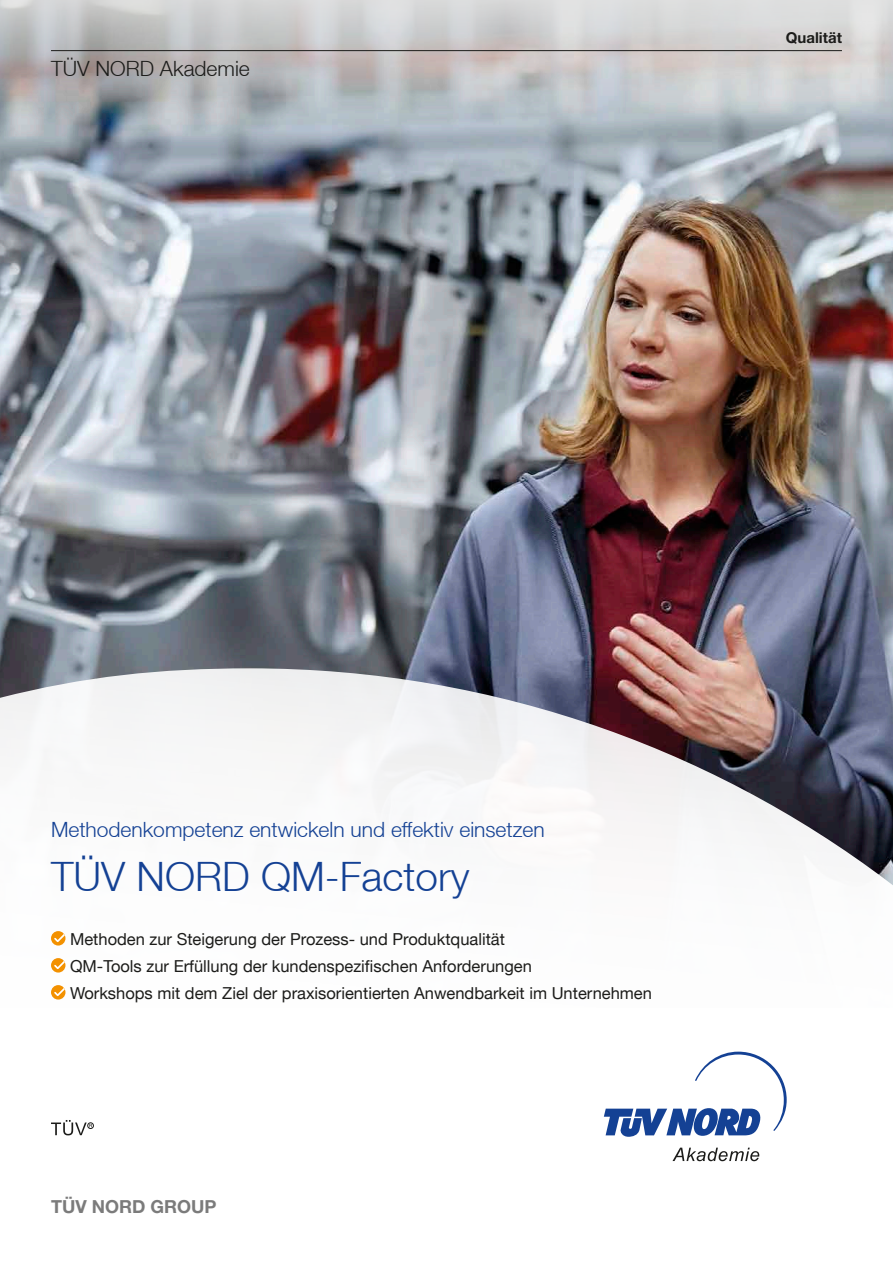
<style>
.page{position:relative;width:893px;height:1263px;background:#fff}
.page>*{position:absolute;margin:0;border:0;box-sizing:border-box;transform-origin:0 0}
.t1{font:300 40.5px "Helvetica Neue LT";color:#144194}
.t2{font:300 21px "Helvetica Neue LT";color:#144194}
.t3{font:300 21px "Helvetica Neue LT";color:#1c1c1a}
.t4{font:700 18px "Helvetica Neue LT Pro";color:#7b7b7b}
.t5{font:16.5px/27px "Helvetica Neue LT";color:#1c1c1a}
.t6{font:700 15px "Helvetica Neue LT Pro";color:#1c1c1a}
</style>
<div class="page">
<img style="left:0;top:128px;width:893px;height:540px">
<svg style="left:0;top:668px;width:893px;height:494px"></svg>
<svg style="left:672px;top:1148px;width:87px;height:13px"></svg>
<svg style="left:604px;top:1052px;width:183px;height:85px"></svg>
<div style="left:51px;top:931px;width:14px;height:14px;background:#f39100;border-radius:50%"></div>
<svg style="left:53px;top:931px;width:12px;height:13px"></svg>
<div style="left:51px;top:958px;width:14px;height:14px;background:#f39100;border-radius:50%"></div>
<svg style="left:53px;top:958px;width:12px;height:13px"></svg>
<div style="left:51px;top:985px;width:14px;height:14px;background:#f39100;border-radius:50%"></div>
<svg style="left:53px;top:985px;width:12px;height:13px"></svg>
<div style="left:87px;top:1122px;width:7px;height:7px;border:1px solid #1c1c1a;border-radius:50%"></div>
<svg style="left:51px;top:1120px;width:41px;height:15px"></svg>
<svg style="left:0;top:0;width:893px;height:128px"></svg>
<hr style="left:51px;top:50px;width:791px;height:1px;background:#1c1c1a">
<p class="t3" style="left:51px;top:56px;width:200px">TÜV NORD Akademie</p>
<p class="t6" style="left:786px;top:28px;width:58px">Qualität</p>
<p class="t2" style="left:51px;top:817px;width:495px">Methodenkompetenz entwickeln und effektiv einsetzen</p>
<h1 class="t1" style="left:51px;top:852px;width:420px">TÜV NORD QM-Factory</h1>
<p class="t5" style="left:70px;top:925px;width:583px">Methoden zur Steigerung der Prozess- und Produktqualität<br>QM-Tools zur Erfüllung der kundenspezifischen Anforderungen<br>Workshops mit dem Ziel der praxisorientierten Anwendbarkeit im Unternehmen</p>
<p class="t4" style="left:51px;top:1195px;width:167px">TÜV NORD GROUP</p>
</div>
